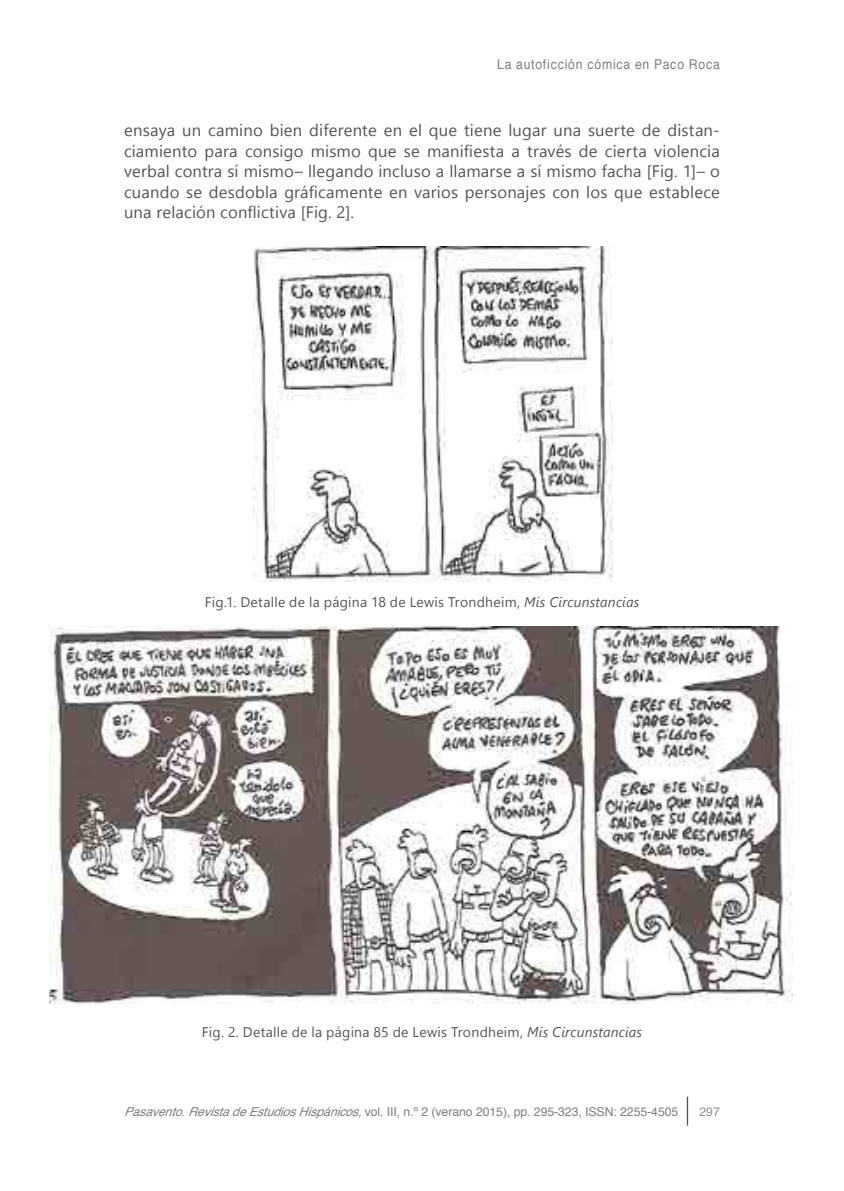
<style>
.page{position:relative;width:844px;height:1191px;background:#fff}
.page>*{position:absolute;margin:0;border:0;box-sizing:border-box;transform-origin:0 0}
.t1{font:16.62px/20.5px "Segoe UI";letter-spacing:.01em;color:#545356;text-align:justify}
.t2{font:14px "Segoe UI";letter-spacing:.02em;color:#545356}
.t3{font:13.47px "Helvetica";letter-spacing:.065em;color:#7e7c81;scale:.91 1}
.t4{font:12.25px "Helvetica";letter-spacing:-.005em;color:#7e7c81}
.t5{font:12.25px "Helvetica";color:#87928b}
.s1{font-style:italic}
</style>
<div class="page">
<hr style="left:686px;top:1096px;width:2px;height:29px;background:#545356">
<img style="left:253px;top:246px;width:359px;height:336px">
<img style="left:50px;top:626px;width:743px;height:378px">
<p class="t3" style="left:497px;top:54px;width:246px">La autoficción cómica en Paco Roca</p>
<p class="t1" style="left:124px;top:119px;width:597px">ensaya un camino bien diferente en el que tiene lugar una suerte de distan&shy;ciamiento para consigo mismo que se manifiesta a través de cierta violencia verbal contra sí mismo– llegando incluso a llamarse a sí mismo facha [Fig. 1]– o cuando se desdobla gráficamente en varios personajes con los que establece una relación conflictiva [Fig. 2].</p>
<p class="t2" style="left:205px;top:592px;width:436px">Fig.1. Detalle de la página 18 de Lewis Trondheim, <span class="s1">Mis Circunstancias</span></p>
<p class="t2" style="left:202px;top:1022px;width:441px">Fig. 2. Detalle de la página 85 de Lewis Trondheim, <span class="s1">Mis Circunstancias</span></p>
<p class="t4" style="left:124px;top:1102px;width:555px"><span class="s1">Pasavento.RevistadeEstudiosHispánicos,</span>vol. III, n.º 2 (verano 2015), pp. 295-323, ISSN: 2255-4505</p>
<p class="t5" style="left:699px;top:1102px;width:22px">297</p>
</div>
